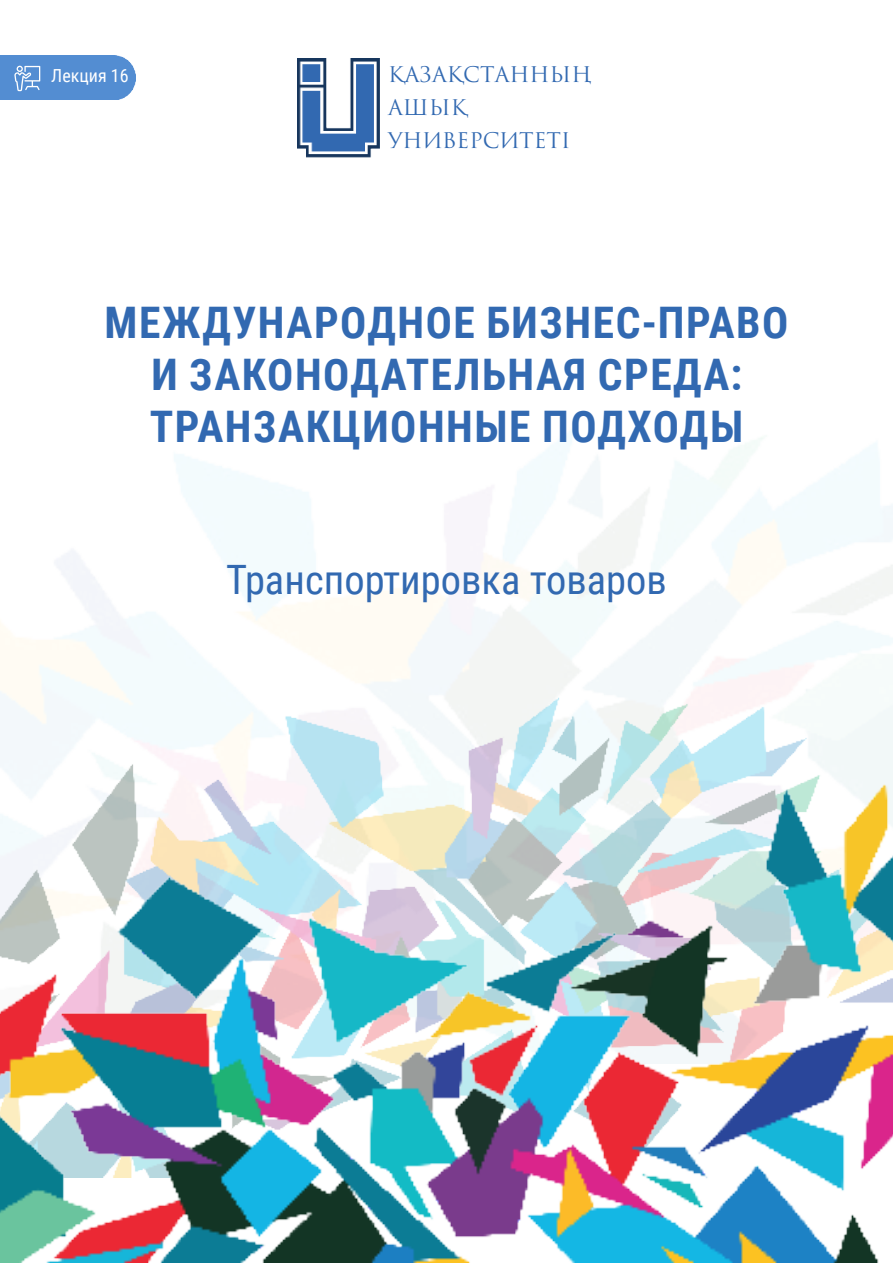
<style>
.page{position:relative;width:893px;height:1263px;background:#fff}
.page>*{position:absolute;margin:0;border:0;box-sizing:border-box;transform-origin:0 0}
.t1{font:700 43.5px/52.2px "Roboto Condensed";letter-spacing:.035em;color:#3269b1;text-align:center}
.t2{font:40.5px "Roboto Condensed";color:#3269b1}
.t3{font:21px "Trajan Pro 3";color:#3269b1}
.t4{font:18px "Roboto Condensed";color:#fff}
</style>
<div class="page">
<img style="left:0;top:429px;width:893px;height:634px">
<img style="left:0;top:696px;width:892px;height:33px">
<img style="left:0;top:729px;width:892px;height:534px">
<div style="left:0;top:55px;width:136px;height:45px;background:#538dd2"></div>
<svg style="left:14px;top:66px;width:26px;height:25px"></svg>
<img style="left:298px;top:58px;width:82px;height:100px">
<p class="t4" style="left:51px;top:63px;width:79px">Лекция 16</p>
<p class="t3" style="left:388px;top:60px;width:205px">ҚАЗАҚСТАННЫҢ</p>
<p class="t3" style="left:388px;top:93px;width:81px">АШЫҚ</p>
<p class="t3" style="left:388px;top:126px;width:184px">УНИВЕРСИТЕТІ</p>
<p class="t1" style="left:105px;top:294px;width:685px">МЕЖДУНАРОДНОЕ БИЗНЕС-ПРАВО<br>И ЗАКОНОДАТЕЛЬНАЯ СРЕДА:<br>ТРАНЗАКЦИОННЫЕ ПОДХОДЫ</p>
<p class="t2" style="left:226px;top:551px;width:442px">Транспортировка товаров</p>
</div>
